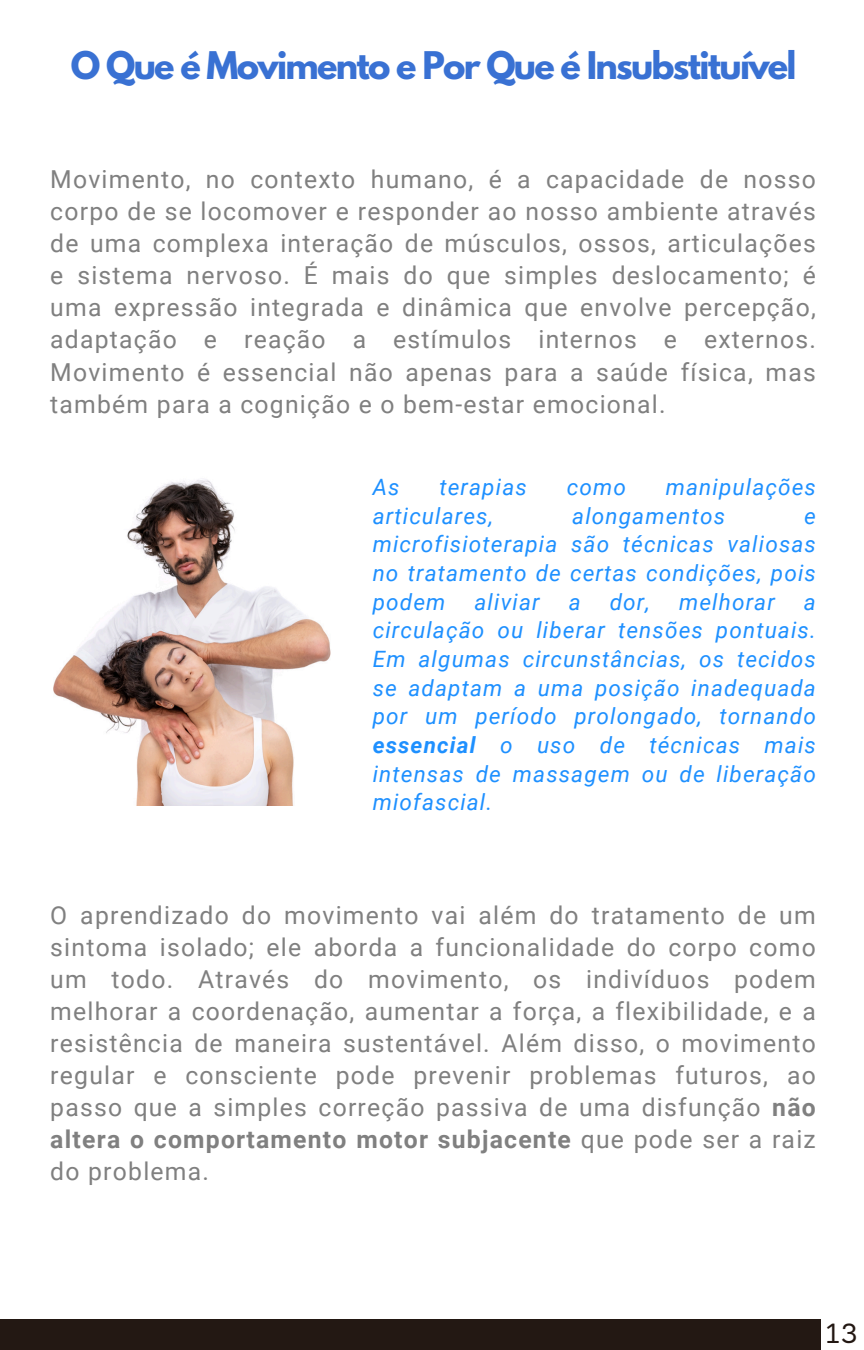
<style>
.page{position:relative;width:864px;height:1350px;background:#fff}
.page>*{position:absolute;margin:0;border:0;box-sizing:border-box;transform-origin:0 0}
.t1{font:700 33.75px "League Spartan";letter-spacing:-.05em;color:#3971d3}
.t2{font:27px "Sanchez";color:#231813}
.t3{font:24.75px/31.9px "Roboto";letter-spacing:.05em;color:#808080;text-align:justify}
.t4{font:italic 22.5px/28.8px "Roboto";letter-spacing:.05em;color:#1e90ff;text-align:justify}
.s1{font-weight:700}
</style>
<div class="page">
<img style="left:53px;top:479px;width:278px;height:326px">
<div style="left:0;top:1319px;width:821px;height:31px;background:#231813"></div>
<h1 class="t1" style="left:71px;top:49px;width:727px">O Que é Movimento e Por Que é Insubstituível</h1>
<p class="t3" style="left:50px;top:164px;width:767px">Movimento, no contexto humano, é a capacidade de nosso corpo de se locomover e responder ao nosso ambiente através de uma complexa interação de músculos, ossos, articulações e sistema nervoso. É mais do que simples deslocamento; é uma expressão integrada e dinâmica que envolve percepção, adaptação e reação a estímulos internos e externos.<br>Movimento é essencial não apenas para a saúde física, mas também para a cognição e o bem-estar emocional.</p>
<p class="t4" style="left:373px;top:473px;width:28px">As</p>
<p class="t4" style="left:439px;top:473px;width:89px">terapias</p>
<p class="t4" style="left:567px;top:473px;width:61px">como</p>
<p class="t4" style="left:666px;top:473px;width:152px">manipulações</p>
<p class="t4" style="left:373px;top:502px;width:122px">articulares,</p>
<p class="t4" style="left:572px;top:502px;width:154px">alongamentos</p>
<p class="t4" style="left:373px;top:502px;width:445px;text-indent:432px">e microfisioterapia são técnicas valiosas no tratamento de certas condições, pois podem</p>
<p class="t4" style="left:475px;top:588px;width:67px">aliviar</p>
<p class="t4" style="left:569px;top:588px;width:13px">a</p>
<p class="t4" style="left:610px;top:588px;width:42px">dor,</p>
<p class="t4" style="left:679px;top:588px;width:97px">melhorar</p>
<p class="t4" style="left:373px;top:588px;width:445px;text-indent:431px">a circulação ou liberar tensões pontuais.<br>Em algumas circunstâncias, os tecidos se adaptam a uma posição inadequada por um período prolongado, tornando <span class="s1">essencial</span> o uso de técnicas mais intensas de massagem ou de liberação miofascial.</p>
<p class="t3" style="left:50px;top:899px;width:767px">O aprendizado do movimento vai além do tratamento de um sintoma isolado; ele aborda a funcionalidade do corpo como um todo. Através do movimento, os indivíduos podem melhorar a coordenação, aumentar a força, a flexibilidade, e a resistência de maneira sustentável. Além disso, o movimento regular e consciente pode prevenir problemas futuros, ao passo que a simples correção passiva de uma disfunção <span class="s1">não altera o comportamento motor subjacente</span> que pode ser a raiz do problema.</p>
<p class="t2" style="left:826px;top:1316px;width:32px">13</p>
</div>
